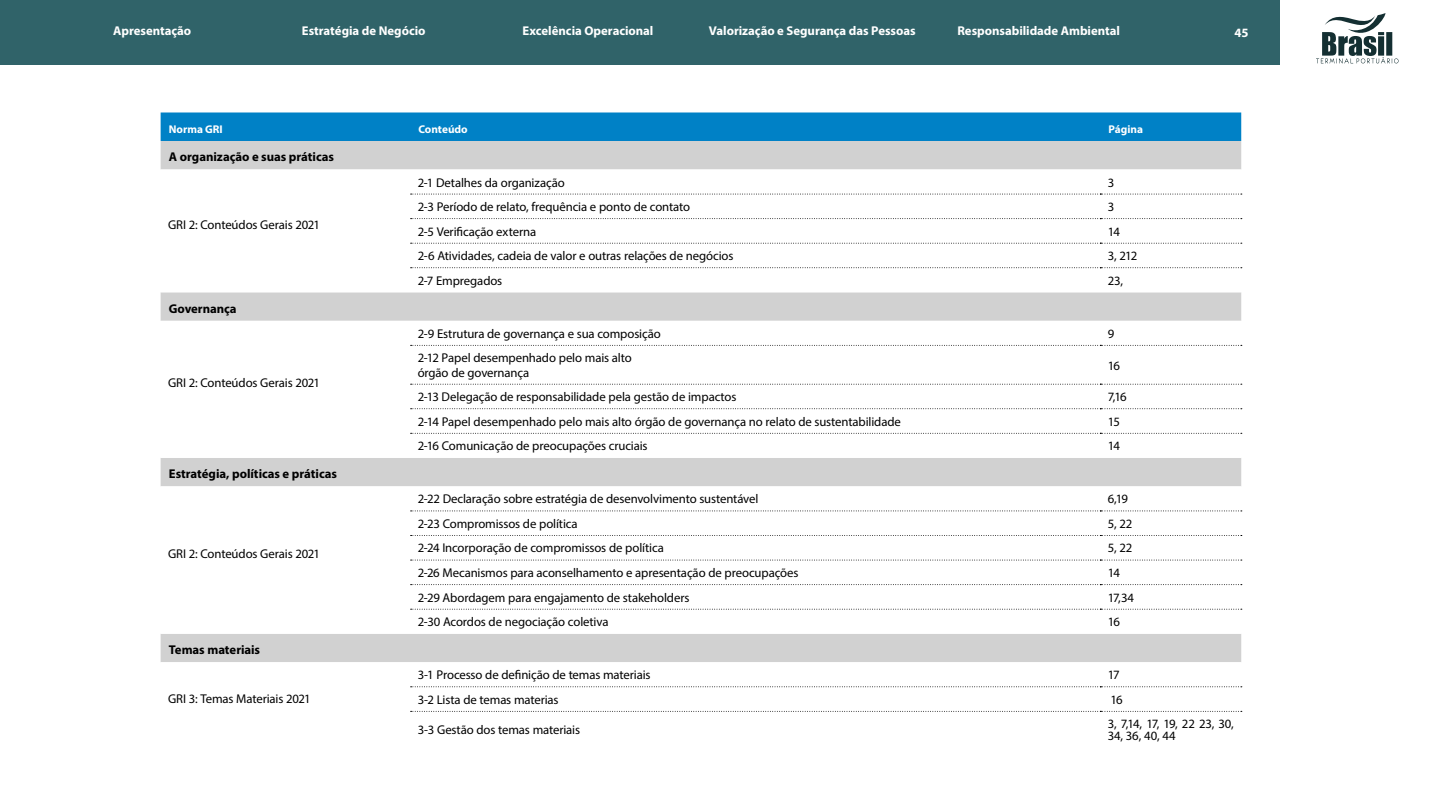
<style>
.page{position:relative;width:1440px;height:810px;background:#fff}
.page>*{position:absolute;margin:0;border:0;box-sizing:border-box;transform-origin:0 0}
.t1{font:12.75px/14.2px "Myriad Pro";letter-spacing:-.01em;color:#000}
.t2{font:700 12.75px "Myriad Pro";letter-spacing:-.005em;color:#fff}
.t3{font:700 12.75px "Myriad Pro";letter-spacing:-.005em;color:#000}
.t4{font:700 11.25px "Myriad Pro";color:#fff}
</style>
<div class="page">
<div style="left:0;top:0;width:1279px;height:65px;background:#306369"></div>
<svg style="left:1316px;top:13px;width:83px;height:50px"></svg>
<div style="left:161px;top:112px;width:1080px;height:29px;background:#0081c6"></div>
<div style="left:161px;top:141px;width:1080px;height:29px;background:#d1d1d1"></div>
<svg style="left:161px;top:193px;width:1080px;height:519px"></svg>
<svg style="left:411px;top:194px;width:831px;height:1px"></svg>
<svg style="left:411px;top:218px;width:831px;height:1px"></svg>
<svg style="left:411px;top:243px;width:831px;height:1px"></svg>
<svg style="left:411px;top:267px;width:831px;height:1px"></svg>
<svg style="left:411px;top:345px;width:831px;height:1px"></svg>
<svg style="left:411px;top:384px;width:831px;height:1px"></svg>
<svg style="left:411px;top:408px;width:831px;height:1px"></svg>
<svg style="left:411px;top:433px;width:831px;height:1px"></svg>
<svg style="left:411px;top:511px;width:831px;height:1px"></svg>
<svg style="left:411px;top:535px;width:831px;height:1px"></svg>
<svg style="left:411px;top:560px;width:831px;height:1px"></svg>
<svg style="left:411px;top:584px;width:831px;height:1px"></svg>
<svg style="left:411px;top:609px;width:831px;height:1px"></svg>
<svg style="left:411px;top:686px;width:831px;height:1px"></svg>
<svg style="left:411px;top:711px;width:831px;height:1px"></svg>
<p class="t2" style="left:113px;top:22px;width:80px">Apresentação</p>
<p class="t2" style="left:302px;top:22px;width:125px">Estratégia de Negócio</p>
<p class="t2" style="left:523px;top:22px;width:132px">Excelência Operacional</p>
<p class="t2" style="left:709px;top:22px;width:208px">Valorização e Segurança das Pessoas</p>
<p class="t2" style="left:957px;top:22px;width:164px">Responsabilidade Ambiental</p>
<p class="t2" style="left:1235px;top:25px;width:15px">45</p>
<p class="t4" style="left:169px;top:122px;width:55px">Norma GRI</p>
<p class="t4" style="left:419px;top:122px;width:51px">Conteúdo</p>
<p class="t4" style="left:1109px;top:122px;width:36px">Página</p>
<p class="t3" style="left:169px;top:149px;width:167px">A organização e suas práticas</p>
<p class="t1" style="left:168px;top:217px;width:153px">GRI 2: Conteúdos Gerais 2021</p>
<p class="t3" style="left:169px;top:300px;width:69px">Governança</p>
<p class="t1" style="left:168px;top:375px;width:153px">GRI 2: Conteúdos Gerais 2021</p>
<p class="t3" style="left:169px;top:465px;width:170px">Estratégia, políticas e práticas</p>
<p class="t1" style="left:168px;top:546px;width:153px">GRI 2: Conteúdos Gerais 2021</p>
<p class="t3" style="left:169px;top:641px;width:93px">Temas materiais</p>
<p class="t1" style="left:168px;top:691px;width:144px">GRI 3: Temas Materiais 2021</p>
<p class="t1" style="left:418px;top:175px;width:148px">2-1 Detalhes da organização</p>
<p class="t1" style="left:1108px;top:175px;width:8px">3</p>
<p class="t1" style="left:418px;top:200px;width:274px">2-3 Período de relato, frequência e ponto de contato</p>
<p class="t1" style="left:1108px;top:200px;width:8px">3</p>
<p class="t1" style="left:418px;top:224px;width:120px">2-5 Verificação externa</p>
<p class="t1" style="left:1108px;top:224px;width:14px">14</p>
<p class="t1" style="left:418px;top:249px;width:317px">2-6 Atividades, cadeia de valor e outras relações de negócios</p>
<p class="t1" style="left:1108px;top:249px;width:31px">3, 212</p>
<p class="t1" style="left:418px;top:273px;width:86px">2-7 Empregados</p>
<p class="t1" style="left:1108px;top:273px;width:17px">23,</p>
<p class="t1" style="left:418px;top:326px;width:245px">2-9 Estrutura de governança e sua composição</p>
<p class="t1" style="left:1108px;top:326px;width:8px">9</p>
<p class="t1" style="left:418px;top:351px;width:216px">2-12 Papel desempenhado pelo mais alto órgão de governança</p>
<p class="t1" style="left:1108px;top:358px;width:14px">16</p>
<p class="t1" style="left:418px;top:390px;width:320px">2-13 Delegação de responsabilidade pela gestão de impactos</p>
<p class="t1" style="left:1108px;top:390px;width:21px">7,16</p>
<p class="t1" style="left:418px;top:414px;width:485px">2-14 Papel desempenhado pelo mais alto órgão de governança no relato de sustentabilidade</p>
<p class="t1" style="left:1108px;top:414px;width:14px">15</p>
<p class="t1" style="left:418px;top:439px;width:231px">2-16 Comunicação de preocupações cruciais</p>
<p class="t1" style="left:1108px;top:439px;width:14px">14</p>
<p class="t1" style="left:418px;top:492px;width:342px">2-22 Declaração sobre estratégia de desenvolvimento sustentável</p>
<p class="t1" style="left:1108px;top:492px;width:22px">6,19</p>
<p class="t1" style="left:418px;top:516px;width:161px">2-23 Compromissos de política</p>
<p class="t1" style="left:1108px;top:516px;width:26px">5, 22</p>
<p class="t1" style="left:418px;top:541px;width:248px">2-24 Incorporação de compromissos de política</p>
<p class="t1" style="left:1108px;top:541px;width:26px">5, 22</p>
<p class="t1" style="left:418px;top:565px;width:382px">2-26 Mecanismos para aconselhamento e apresentação de preocupações</p>
<p class="t1" style="left:1108px;top:565px;width:14px">14</p>
<p class="t1" style="left:418px;top:590px;width:273px">2-29 Abordagem para engajamento de stakeholders</p>
<p class="t1" style="left:1108px;top:590px;width:28px">17,34</p>
<p class="t1" style="left:418px;top:615px;width:192px">2-30 Acordos de negociação coletiva</p>
<p class="t1" style="left:1108px;top:615px;width:14px">16</p>
<p class="t1" style="left:418px;top:668px;width:234px">3-1 Processo de definição de temas materiais</p>
<p class="t1" style="left:1108px;top:668px;width:13px">17</p>
<p class="t1" style="left:418px;top:692px;width:142px">3-2 Lista de temas materias</p>
<p class="t1" style="left:1111px;top:692px;width:14px">16</p>
<p class="t1" style="left:418px;top:723px;width:164px">3-3 Gestão dos temas materiais</p>
<p class="t1" style="left:1108px;top:718px;width:127px;line-height:12px">3, 7,14, 17, 19, 22 23, 30,<br>34, 36, 40, 44</p>
</div>
